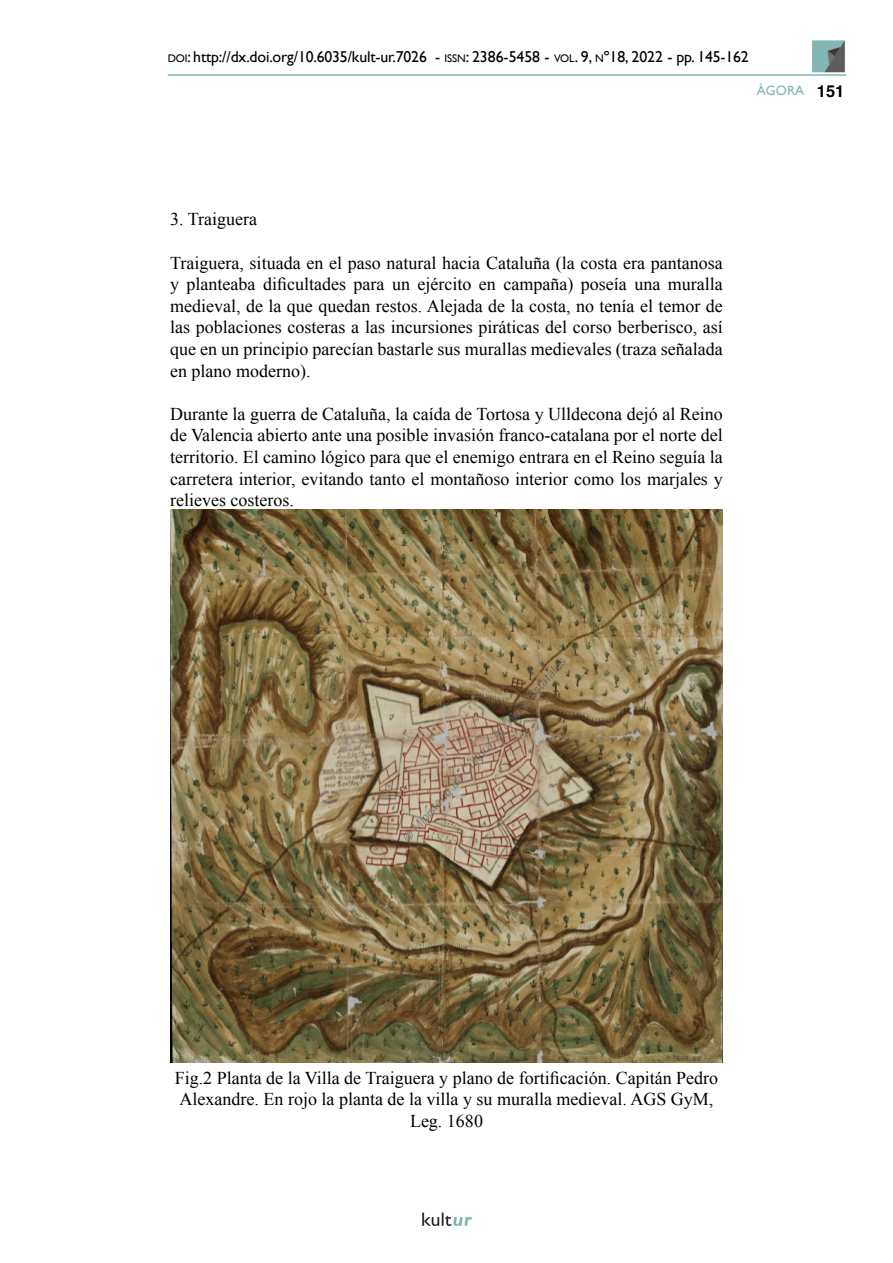
<style>
.page{position:relative;width:893px;height:1263px;background:#fff}
.page>*{position:absolute;margin:0;border:0;box-sizing:border-box;transform-origin:0 0}
.Pie_de_Figura{font:18px/21.6px "Times New Roman";color:#000;text-align:justify}
.Título_nivel_1{font:18px "Times New Roman";color:#000}
.t1{font:15.75px "Gill Sans";letter-spacing:-.01em;color:#000}
.t2{font:13.5px "Gill Sans";color:#81b8b3}
.s1{font-size:10.95px}
.s2{font-style:inherit}
.s3{font-family:"Helvetica";font-weight:700;font-size:16.5px;color:#000}
</style>
<div class="page">
<img style="left:422px;top:1212px;width:50px;height:14px">
<img style="left:812px;top:40px;width:33px;height:33px">
<hr style="left:168px;top:74px;width:678px;height:2px;background:#81b8b3">
<img style="left:170px;top:510px;width:553px;height:552px">
<p class="t1" style="left:168px;top:47px;width:582px"><span class="s1">DOI</span>: http://dx.doi.org/10.6035/kult-ur.7026 - <span class="s1">ISSN</span>: 2386-5458 - <span class="s1">VOL</span><span class="s2">. 9,</span> <span class="s1">N</span><span class="s2">º18, 2022 -</span> pp. <span class="s2">145-162</span></p>
<p class="t2" style="left:757px;top:83px;width:89px">ÀGORA <span class="s3">151</span></p>
<p class="Título_nivel_1" style="left:170px;top:207px;width:89px">3. Traiguera</p>
<p class="Pie_de_Figura" style="left:170px;top:252px;width:554px">Traiguera, situada en el paso natural hacia Cataluña (la costa era pantanosa y planteaba dificultades para un ejército en campaña) poseía una muralla medieval, de la que quedan restos. Alejada de la costa, no tenía el temor de las poblaciones costeras a las incursiones piráticas del corso berberisco, así que en un principio parecían bastarle sus murallas medievales (traza señalada en plano moderno).</p>
<p class="Pie_de_Figura" style="left:170px;top:403px;width:554px">Durante la guerra de Cataluña, la caída de Tortosa y Ulldecona dejó al Reino de Valencia abierto ante una posible invasión franco-catalana por el norte del territorio. El camino lógico para que el enemigo entrara en el Reino seguía la carretera interior, evitando tanto el montañoso interior como los marjales y relieves costeros.</p>
<p class="Pie_de_Figura" style="left:175px;top:1066px;width:545px;text-align:center">Fig.2 Planta de la Villa de Traiguera y plano de fortificación. Capitán Pedro<br>Alexandre. En rojo la planta de la villa y su muralla medieval. AGS GyM,<br>Leg. 1680</p>
</div>
